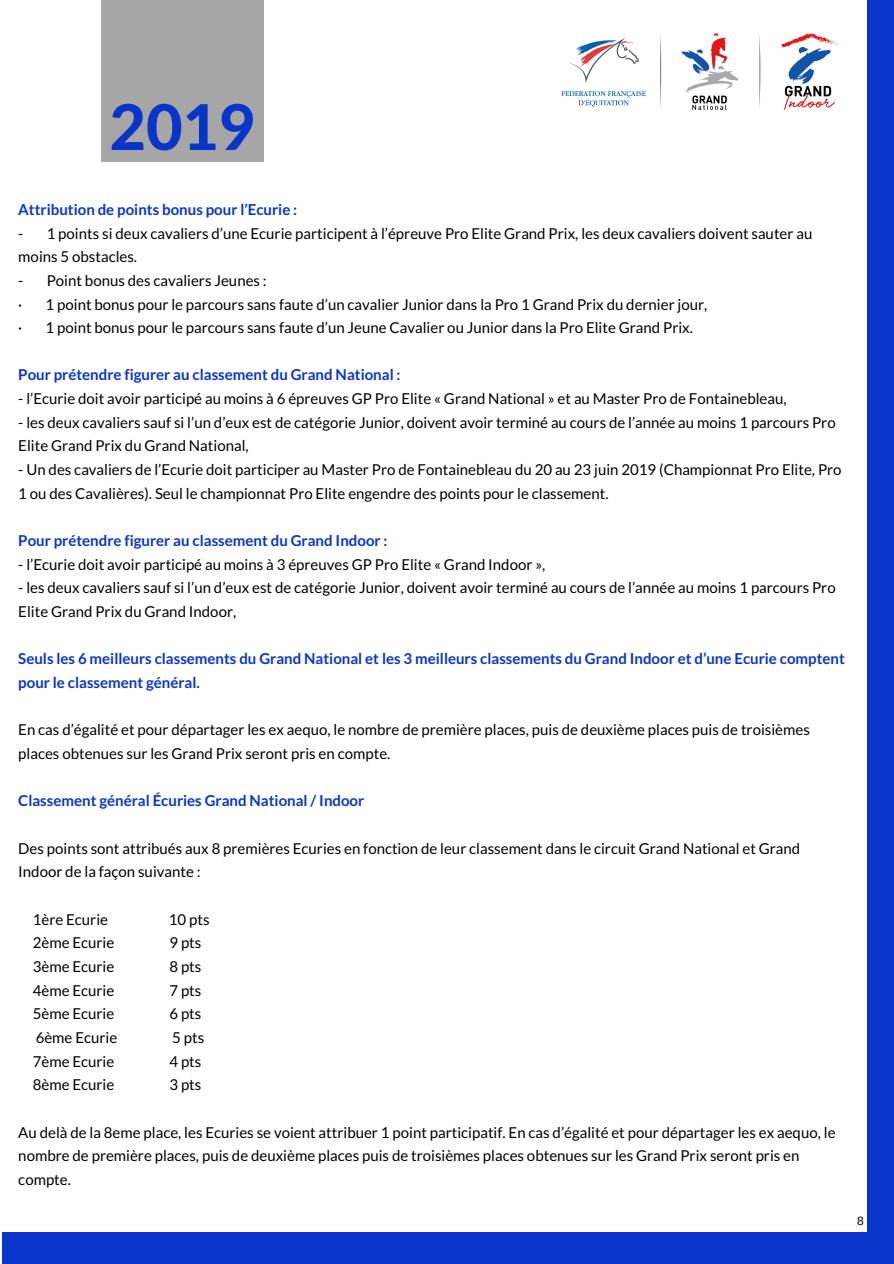
<style>
.page{position:relative;width:894px;height:1264px;background:#fff}
.page>*{position:absolute;margin:0;border:0;box-sizing:border-box;transform-origin:0 0}
.t1{font:800 63px "Lato Latin";color:#0a35cb}
.t2{font:15px/23.7px "Lato";color:#000}
.t3{font:700 15px/23.7px "Lato";color:#0a35cb}
.t4{font:12px "Arimo";color:#000}
</style>
<div class="page">
<div style="left:101px;top:0;width:163px;height:161px;background:#a6a6a6"></div>
<div style="left:866px;top:0;width:27px;height:1263px;background:#0a35cb"></div>
<div style="left:3px;top:1232px;width:890px;height:31px;background:#0a35cb"></div>
<img style="left:561px;top:33px;width:277px;height:77px">
<h1 class="t1" style="left:109px;top:88px;width:148px">2019</h1>
<p class="t3" style="left:18px;top:197px;width:280px">Attribution de points bonus pour l’Ecurie :</p>
<p class="t2" style="left:18px;top:221px;width:795px">- 1 points si deux cavaliers d’une Ecurie participent à l’épreuve Pro Elite Grand Prix, les deux cavaliers doivent sauter au moins 5 obstacles.</p>
<p class="t2" style="left:18px;top:268px;width:690px">- Point bonus des cavaliers Jeunes :<br>· 1 point bonus pour le parcours sans faute d’un cavalier Junior dans la Pro 1 Grand Prix du dernier jour, · 1 point bonus pour le parcours sans faute d’un Jeune Cavalier ou Junior dans la Pro Elite Grand Prix.</p>
<p class="t3" style="left:18px;top:363px;width:383px">Pour prétendre figurer au classement du Grand National :</p>
<p class="t2" style="left:18px;top:386px;width:769px">- l’Ecurie doit avoir participé au moins à 6 épreuves GP Pro Elite « Grand National » et au Master Pro de Fontainebleau,</p>
<p class="t2" style="left:18px;top:410px;width:818px">- les deux cavaliers sauf si l’un d’eux est de catégorie Junior, doivent avoir terminé au cours de l’année au moins 1 parcours Pro<br>Elite Grand Prix du Grand National,</p>
<p class="t2" style="left:18px;top:457px;width:824px">- Un des cavaliers de l’Ecurie doit participer au Master Pro de Fontainebleau du 20 au 23 juin 2019 (Championnat Pro Elite, Pro<br>1 ou des Cavalières). Seul le championnat Pro Elite engendre des points pour le classement.</p>
<p class="t3" style="left:18px;top:528px;width:370px">Pour prétendre figurer au classement du Grand Indoor :</p>
<p class="t2" style="left:18px;top:552px;width:528px">- l’Ecurie doit avoir participé au moins à 3 épreuves GP Pro Elite « Grand Indoor »,</p>
<p class="t2" style="left:18px;top:575px;width:818px">- les deux cavaliers sauf si l’un d’eux est de catégorie Junior, doivent avoir terminé au cours de l’année au moins 1 parcours Pro<br>Elite Grand Prix du Grand Indoor,</p>
<p class="t3" style="left:18px;top:646px;width:827px">Seuls les 6 meilleurs classements du Grand National et les 3 meilleurs classements du Grand Indoor et d’une Ecurie comptent pour le classement général.</p>
<p class="t2" style="left:18px;top:717px;width:792px">En cas d’égalité et pour départager les ex aequo, le nombre de première places, puis de deuxième places puis de troisièmes places obtenues sur les Grand Prix seront pris en compte.</p>
<p class="t3" style="left:18px;top:788px;width:347px">Classement général Écuries Grand National / Indoor</p>
<p class="t2" style="left:18px;top:836px;width:783px">Des points sont attribués aux 8 premières Ecuries en fonction de leur classement dans le circuit Grand National et Grand<br>Indoor de la façon suivante :</p>
<p class="t2" style="left:33px;top:906px;width:77px">1ère Ecurie</p>
<p class="t2" style="left:169px;top:906px;width:42px">10 pts</p>
<p class="t2" style="left:33px;top:930px;width:83px">2ème Ecurie</p>
<p class="t2" style="left:169px;top:930px;width:33px">9 pts</p>
<p class="t2" style="left:33px;top:954px;width:83px">3ème Ecurie</p>
<p class="t2" style="left:169px;top:954px;width:33px">8 pts</p>
<p class="t2" style="left:33px;top:977px;width:83px">4ème Ecurie</p>
<p class="t2" style="left:169px;top:977px;width:33px">7 pts</p>
<p class="t2" style="left:33px;top:1001px;width:83px">5ème Ecurie</p>
<p class="t2" style="left:169px;top:1001px;width:33px">6 pts</p>
<p class="t2" style="left:36px;top:1025px;width:83px">6ème Ecurie</p>
<p class="t2" style="left:172px;top:1025px;width:33px">5 pts</p>
<p class="t2" style="left:33px;top:1048px;width:83px">7ème Ecurie</p>
<p class="t2" style="left:169px;top:1048px;width:33px">4 pts</p>
<p class="t2" style="left:33px;top:1072px;width:83px">8ème Ecurie</p>
<p class="t2" style="left:169px;top:1072px;width:33px">3 pts</p>
<p class="t2" style="left:18px;top:1119px;width:818px">Au delà de la 8eme place, les Ecuries se voient attribuer 1 point participatif. En cas d’égalité et pour départager les ex aequo, le nombre de première places, puis de deuxième places puis de troisièmes places obtenues sur les Grand Prix seront pris en compte.</p>
<p class="t4" style="left:856px;top:1213px;width:8px">8</p>
</div>
